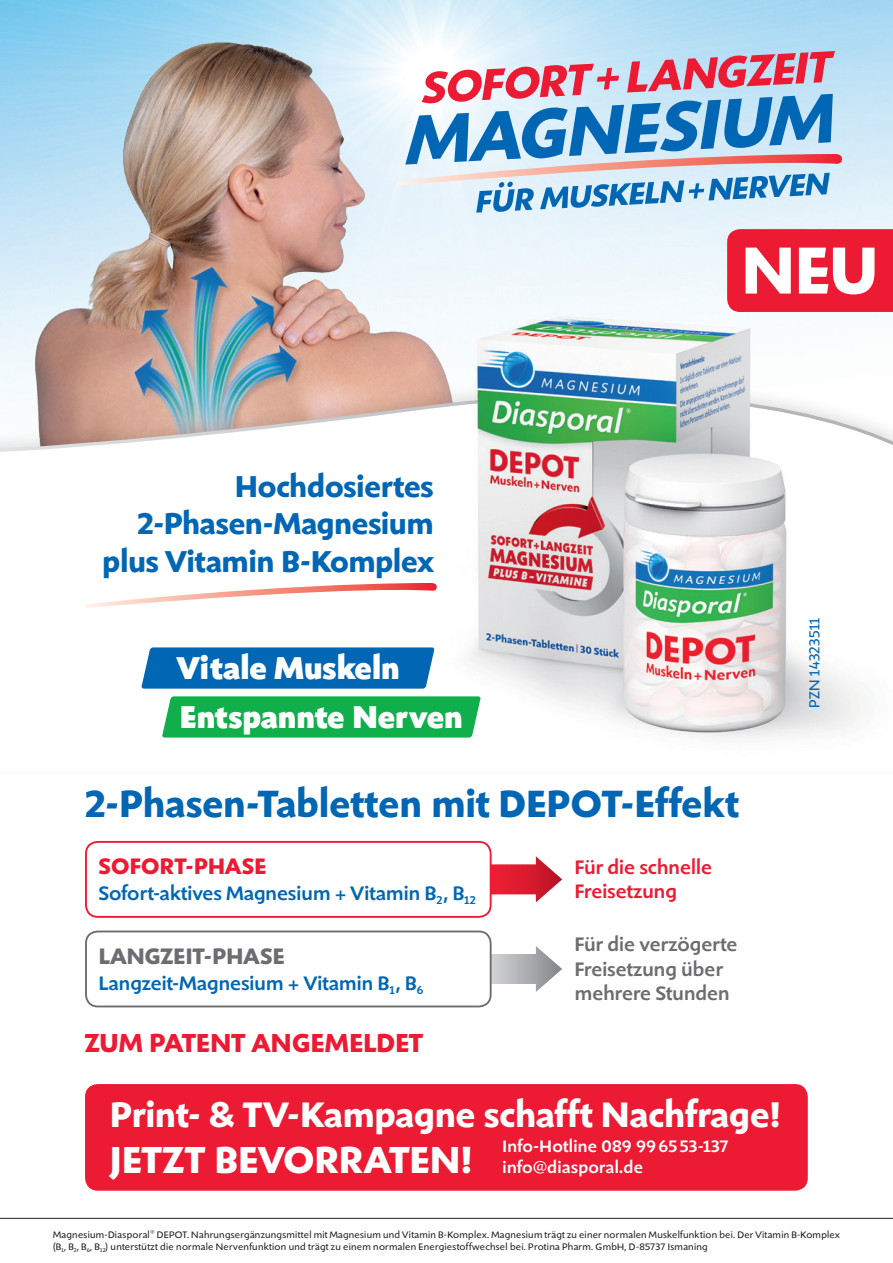
<style>
.page{position:relative;width:893px;height:1263px;background:#fff}
.page>*{position:absolute;margin:0;border:0;box-sizing:border-box;transform-origin:0 0}
.t1{font:700 39.3px "Shinn";letter-spacing:.01em;color:#0166b3}
.t2{font:700 39px "Shinn";letter-spacing:.015em;color:#fff}
.t3{font:700 36.75px "Shinn";letter-spacing:.015em;color:#fff}
.t4{font:800 32.7px/49.1px "Shinn";letter-spacing:.005em;color:#fff}
.t5{font:700 31.2px/37.5px "Shinn";letter-spacing:.005em;color:#0166b3;text-align:right}
.t6{font:700 27px "Shinn";letter-spacing:.015em;color:#ed1a33}
.t7{font:700 23.25px "Shinn";letter-spacing:.025em;color:#6c6d70}
.t8{font:700 23.25px "Shinn";letter-spacing:.02em;color:#ed1a33}
.t9{font:500 20.25px "Shinn";letter-spacing:.01em;color:#0166b3}
.t10{font:500 20.25px/24.3px "Shinn";letter-spacing:.005em;color:#6c6d70}
.t11{font:500 20.25px/24.3px "Shinn";letter-spacing:.005em;color:#ed1a33}
.t12{font:500 17.25px/20.7px "Shinn";letter-spacing:.015em;color:#fff}
.t13{font:15px "Shinn";letter-spacing:.02em;color:#0166b3}
.t14{font:9.75px/11.7px "Shinn";letter-spacing:.03em;color:#231f20}
</style>
<div class="page">
<img style="left:0;top:0;width:516px;height:359px">
<img style="left:0;top:359px;width:401px;height:93px">
<svg style="left:396px;top:51px;width:446px;height:162px;background:#adb8d2"></svg>
<svg style="left:727px;top:229px;width:166px;height:29px;background:#ef4257"></svg>
<img style="left:401px;top:258px;width:492px;height:481px">
<svg style="left:492px;top:856px;width:70px;height:46px"></svg>
<div style="left:85px;top:841px;width:407px;height:77px;border:2px solid #ed1a33;border-radius:12px"></div>
<svg style="left:492px;top:946px;width:70px;height:46px"></svg>
<div style="left:85px;top:930px;width:407px;height:77px;border:2px solid #6c6d70;border-radius:12px"></div>
<svg style="left:142px;top:647px;width:293px;height:42px;background:#0d6db6"></svg>
<div style="left:162px;top:696px;width:318px;height:41px;background:#11af4b"></div>
<svg style="left:85px;top:583px;width:352px;height:25px"></svg>
<div style="left:85px;top:1084px;width:723px;height:107px;background:#ed1a33;border-radius:13px"></div>
<hr style="left:0;top:1218px;width:893px;height:1px;background:#231f20">
<h3 class="t5" style="left:102px;top:467px;width:332px">Hochdosiertes<br>2-Phasen-Magnesium plus Vitamin B-Komplex</h3>
<h3 class="t4" style="left:177px;top:643px;width:287px">Vitale Muskeln<br>Entspannte Nerven</h3>
<h1 class="t1" style="left:85px;top:780px;width:655px">2-Phasen-Tabletten mit DEPOT-Effekt</h1>
<h3 class="t8" style="left:99px;top:852px;width:169px">SOFORT-PHASE</h3>
<h3 class="t9" style="left:99px;top:882px;width:379px">Sofort-aktives Magnesium + Vitamin B<sub>2</sub>, B<sub>12</sub></h3>
<h3 class="t7" style="left:99px;top:942px;width:187px">LANGZEIT-PHASE</h3>
<h3 class="t9" style="left:99px;top:971px;width:326px">Langzeit-Magnesium + Vitamin B<sub>1</sub> , B<sub>6</sub></h3>
<h3 class="t6" style="left:85px;top:1027px;width:340px">ZUM PATENT ANGEMELDET</h3>
<h3 class="t11" style="left:575px;top:855px;width:139px">Für die schnelle<br>Freisetzung</h3>
<h3 class="t10" style="left:575px;top:932px;width:164px">Für die verzögerte<br>Freisetzung über mehrere Stunden</h3>
<h3 class="t3" style="left:110px;top:1092px;width:671px">Print- &amp; TV-Kampagne schafft Nachfrage!</h3>
<h2 class="t2" style="left:110px;top:1136px;width:363px">JETZT BEVORRATEN!</h2>
<h3 class="t12" style="left:503px;top:1135px;width:227px">Info-Hotline 089 99 65 53-137 info@diasporal.de</h3>
<h3 class="t13" style="left:806px;top:708px;width:92px;rotate:-90deg">PZN 14323511</h3>
<p class="t14" style="left:53px;top:1229px;width:788px">Magnesium-Diasporal<sup>®</sup> DEPOT. Nahrungsergänzungsmittel mit Magnesium und Vitamin B-Komplex. Magnesium trägt zu einer normalen Muskelfunktion bei. Der Vitamin B-Komplex (B<sub>1</sub>, B<sub>2</sub>, B<sub>6</sub>, B<sub>12</sub>) unterstützt die normale Nervenfunktion und trägt zu einem normalen Energiestoffwechsel bei. Protina Pharm. GmbH, D-85737 Ismaning</p>
</div>
